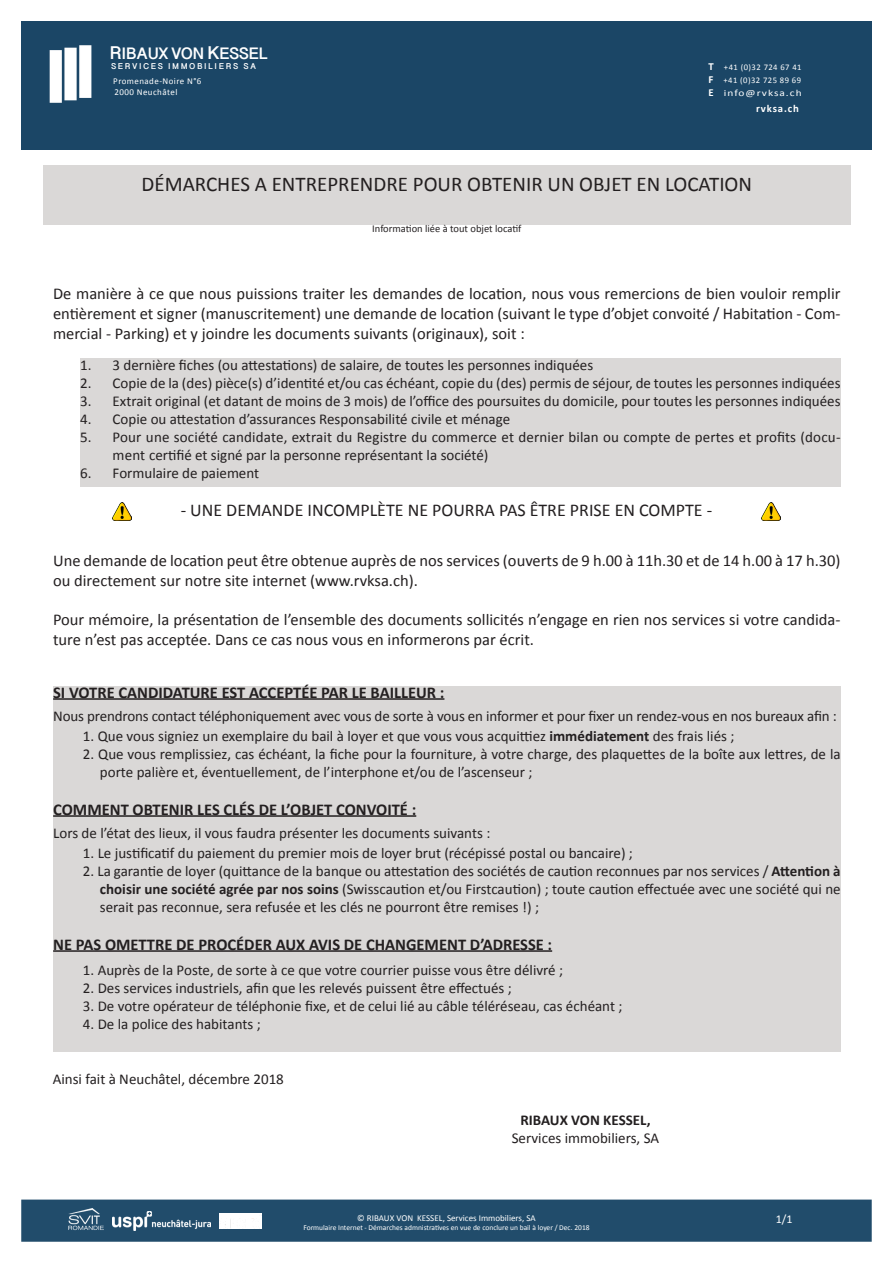
<style>
.page{position:relative;width:893px;height:1263px;background:#fff}
.page>*{position:absolute;margin:0;border:0;box-sizing:border-box;transform-origin:0 0}
.t1{font:21px "Calibri";color:#231f20}
.t2{font:18px "Calibri";color:#231f20}
.t3{font:700 16.8px "Bangla Sangam MN";letter-spacing:-.04em;color:#fff}
.t4{font:16.5px/19.8px "Calibri";color:#231f20}
.t5{font:700 16.5px "Calibri";color:#231f20}
.t6{font:15px/18px "Calibri";color:#231f20}
.t7{font:700 15px "Calibri";color:#231f20}
.t8{font:12px "Calibri";color:#fff}
.t9{font:700 10.65px "Calibri";letter-spacing:.08em;color:#fff}
.t10{font:10.5px "Calibri";color:#231f20}
.t11{font:9.3px "Calibri";letter-spacing:.09em;color:#fff;scale:1.21 1}
.t12{font:9px "Calibri";color:#fff}
.t13{font:9px "Calibri";letter-spacing:.05em;color:#fff}
.t14{font:8.55px "Calibri";letter-spacing:.055em;color:#fff}
.t15{font:700 8.55px "Bangla Sangam MN";letter-spacing:.18em;color:#fff}
.t16{font:7.5px "Calibri";color:#fff}
.s1{font-size:18.75px}
.s2{font-weight:700;font-size:10.8px}
.s3{font-weight:700;font-size:10.65px}
.s4{font-weight:700}
</style>
<div class="page">
<div style="left:53px;top:686px;width:787px;height:366px;background:#dad8d7"></div>
<div style="left:80px;top:358px;width:760px;height:129px;background:#dad8d7"></div>
<div style="left:43px;top:165px;width:808px;height:60px;background:#dad8d7"></div>
<div style="left:21px;top:21px;width:851px;height:129px;background:#1b4666"></div>
<div style="left:50px;top:50px;width:12px;height:53px;background:#fff;border:2px solid #fff"></div>
<div style="left:79px;top:45px;width:12px;height:53px;background:#fff;border:2px solid #fff"></div>
<div style="left:64px;top:48px;width:13px;height:52px;background:#fff;border:2px solid #fff"></div>
<div style="left:21px;top:1199px;width:851px;height:43px;background:#214c6b;border:2px solid #214c6b"></div>
<img style="left:113px;top:1212px;width:97px;height:19px">
<img style="left:219px;top:1213px;width:42px;height:15px">
<img style="left:113px;top:503px;width:19px;height:17px">
<img style="left:761px;top:503px;width:19px;height:17px">
<hr style="left:53px;top:698px;width:391px;height:2px;background:#231f20">
<hr style="left:53px;top:815px;width:363px;height:2px;background:#231f20">
<hr style="left:53px;top:950px;width:499px;height:2px;background:#231f20">
<img style="left:69px;top:1208px;width:35px;height:23px">
<p class="t3" style="left:110px;top:42px;width:160px"><span class="s1">R</span>IBAUX VON <span class="s1">K</span>ESSEL</p>
<p class="t15" style="left:111px;top:60px;width:147px">SERVICES IMMOBILIERS SA</p>
<p class="t13" style="left:113px;top:76px;width:90px">Promenade-Noire N°6</p>
<p class="t13" style="left:114px;top:86px;width:65px">2000 Neuchâtel</p>
<p class="t14" style="left:709px;top:62px;width:95px"><span class="s2">T</span> +41 (0)32 724 67 41</p>
<p class="t14" style="left:709px;top:74px;width:94px"><span class="s2">F</span> +41 (0)32 725 89 69</p>
<p class="t11" style="left:709px;top:87px;width:78px"><span class="s3">E</span> info@rvksa.ch</p>
<p class="t9" style="left:756px;top:102px;width:44px">rvksa.ch</p>
<p class="t1" style="left:142px;top:171px;width:612px">DÉMARCHES A ENTREPRENDRE POUR OBTENIR UN OBJET EN LOCATION</p>
<p class="t10" style="left:372px;top:222px;width:151px">Information liée à tout objet locatif</p>
<p class="t4" style="left:53px;top:284px;width:789px;text-align:justify">De manière à ce que nous puissions traiter les demandes de location, nous vous remercions de bien vouloir remplir entièrement et signer (manuscritement) une demande de location (suivant le type d’objet convoité / Habitation - Com&shy;mercial - Parking) et y joindre les documents suivants (originaux), soit :</p>
<p class="t6" style="left:113px;top:356px;width:482px">3 dernière fiches (ou attestations) de salaire, de toutes les personnes indiquées</p>
<p class="t6" style="left:113px;top:374px;width:729px">Copie de la (des) pièce(s) d’identité et/ou cas échéant, copie du (des) permis de séjour, de toutes les personnes indiquées</p>
<p class="t6" style="left:113px;top:392px;width:729px">Extrait original (et datant de moins de 3 mois) de l’office des poursuites du domicile, pour toutes les personnes indiquées</p>
<p class="t6" style="left:113px;top:410px;width:399px">Copie ou attestation d’assurances Responsabilité civile et ménage</p>
<p class="t6" style="left:113px;top:428px;width:729px">Pour une société candidate, extrait du Registre du commerce et dernier bilan ou compte de pertes et profits (docu&shy;ment certifié et signé par la personne représentant la société)</p>
<p class="t6" style="left:113px;top:464px;width:148px">Formulaire de paiement</p>
<p class="t6" style="left:80px;top:356px;width:13px">1.</p>
<p class="t6" style="left:80px;top:374px;width:13px">2.</p>
<p class="t6" style="left:80px;top:392px;width:13px">3.</p>
<p class="t6" style="left:80px;top:410px;width:13px">4.</p>
<p class="t6" style="left:80px;top:428px;width:13px">5.</p>
<p class="t6" style="left:80px;top:464px;width:13px">6.</p>
<p class="t2" style="left:181px;top:499px;width:533px">- UNE DEMANDE INCOMPLÈTE NE POURRA PAS ÊTRE PRISE EN COMPTE -</p>
<p class="t4" style="left:53px;top:550px;width:789px">Une demande de location peut être obtenue auprès de nos services (ouverts de 9 h.00 à 11h.30 et de 14 h.00 à 17 h.30) ou directement sur notre site internet (www.rvksa.ch).</p>
<p class="t4" style="left:53px;top:610px;width:789px">Pour mémoire, la présentation de l’ensemble des documents sollicités n’engage en rien nos services si votre candida&shy;ture n’est pas acceptée. Dans ce cas nous vous en informerons par écrit.</p>
<p class="t5" style="left:53px;top:681px;width:393px">SI VOTRE CANDIDATURE EST ACCEPTÉE PAR LE BAILLEUR :</p>
<p class="t6" style="left:53px;top:707px;width:785px">Nous prendrons contact téléphoniquement avec vous de sorte à vous en informer et pour fixer un rendez-vous en nos bureaux afin :</p>
<p class="t6" style="left:83px;top:727px;width:653px">1. Que vous signiez un exemplaire du bail à loyer et que vous vous acquittiez <span class="s4">immédiatement</span> des frais liés ;</p>
<p class="t6" style="left:100px;top:745px;width:742px;text-indent:-17px">2. Que vous remplissiez, cas échéant, la fiche pour la fourniture, à votre charge, des plaquettes de la boîte aux lettres, de la porte palière et, éventuellement, de l’interphone et/ou de l’ascenseur ;</p>
<p class="t5" style="left:53px;top:798px;width:365px">COMMENT OBTENIR LES CLÉS DE L’OBJET CONVOITÉ :</p>
<p class="t6" style="left:53px;top:824px;width:439px">Lors de l’état des lieux, il vous faudra présenter les documents suivants :</p>
<p class="t6" style="left:83px;top:844px;width:551px">1. Le justificatif du paiement du premier mois de loyer brut (récépissé postal ou bancaire) ;</p>
<p class="t6" style="left:100px;top:862px;width:742px;text-align:justify;text-indent:-17px">2. La garantie de loyer (quittance de la banque ou attestation des sociétés de caution reconnues par nos services / <span class="s4">Attention à choisir une société agrée par nos soins</span> (Swisscaution et/ou Firstcaution) ; toute caution effectuée avec une société qui ne serait pas reconnue, sera refusée et les clés ne pourront être remises !) ;</p>
<p class="t5" style="left:53px;top:933px;width:501px">NE PAS OMETTRE DE PROCÉDER AUX AVIS DE CHANGEMENT D’ADRESSE :</p>
<p class="t6" style="left:83px;top:961px;width:482px">1. Auprès de la Poste, de sorte à ce que votre courrier puisse vous être délivré ;</p>
<p class="t6" style="left:83px;top:979px;width:430px">2. Des services industriels, afin que les relevés puissent être effectués ;</p>
<p class="t6" style="left:83px;top:997px;width:541px">3. De votre opérateur de téléphonie fixe, et de celui lié au câble téléréseau, cas échéant ;</p>
<p class="t6" style="left:83px;top:1015px;width:179px">4. De la police des habitants ;</p>
<p class="t6" style="left:53px;top:1070px;width:233px">Ainsi fait à Neuchâtel, décembre 2018</p>
<p class="t7" style="left:520px;top:1110px;width:132px">RIBAUX VON KESSEL,</p>
<p class="t6" style="left:512px;top:1129px;width:149px">Services immobiliers, SA</p>
<p class="t12" style="left:357px;top:1212px;width:180px">© RIBAUX VON KESSEL, Services Immobiliers, SA</p>
<p class="t16" style="left:303px;top:1222px;width:288px">Formulaire Internet - Démarches admnistratives en vue de conclure un bail à loyer / Dec. 2018</p>
<p class="t8" style="left:776px;top:1211px;width:18px">1/1</p>
</div>
